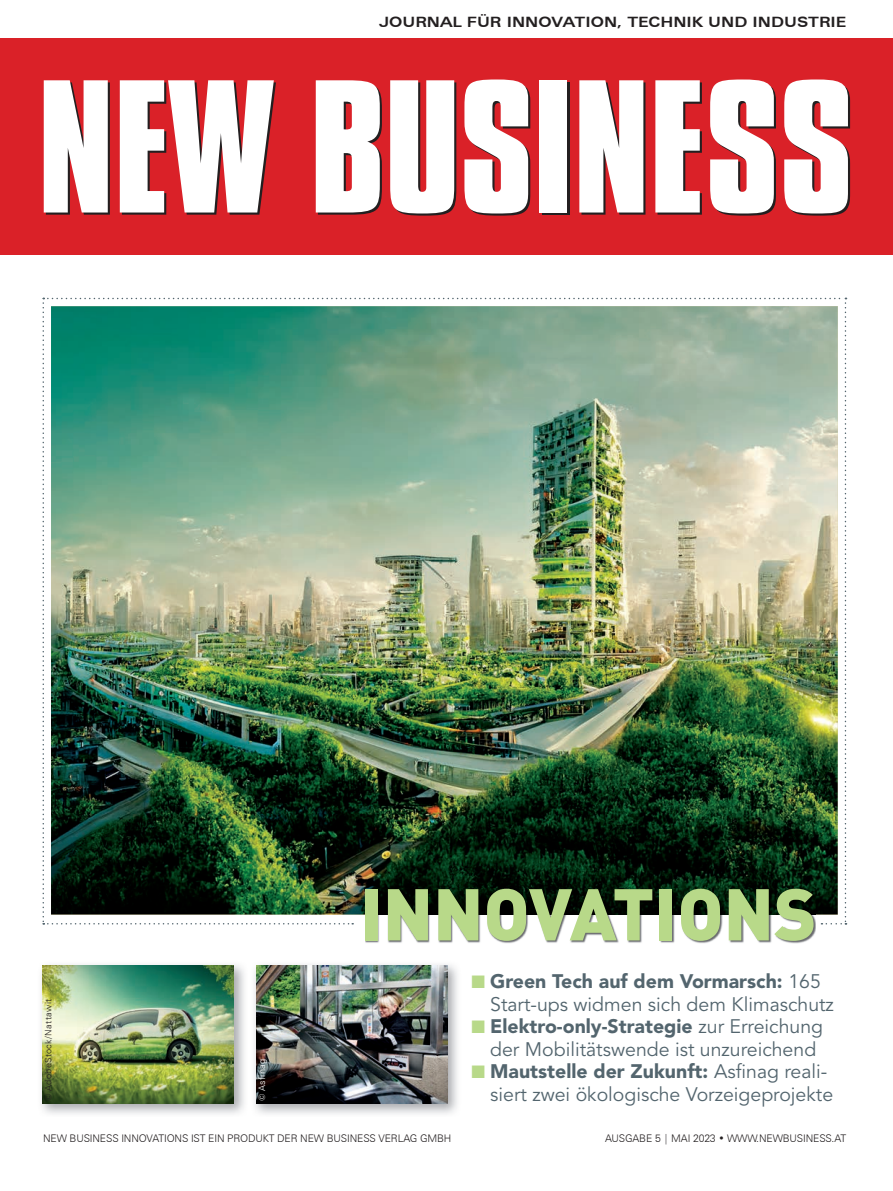
<style>
.page{position:relative;width:893px;height:1191px;background:#fff}
.page>*{position:absolute;margin:0;border:0;box-sizing:border-box;transform-origin:0 0}
.t1{font:900 72px "DIN";color:#b8d989}
.t2{font:19.5px/22.5px "Avenir LT Std";color:#53656e}
.t3{font:700 expanded 14.25px "Zurich BT";color:#231f20}
.t4{font:300 10.5px "Zurich BT";letter-spacing:-.015em;color:#231f20}
.t5{font:300 9px "Zurich BT";letter-spacing:.03em;color:#231f20}
.t6{font:300 9px "Zurich BT";letter-spacing:.03em;color:#fff}
.s1{color:#b8d989}
.s2{font-weight:900}
</style>
<div class="page">
<img style="left:43px;top:298px;width:803px;height:626px">
<div style="left:0;top:38px;width:893px;height:217px;background:#da2128"></div>
<div style="left:542px;top:82px;width:27px;height:133px;background:#231f20"></div>
<svg style="left:44px;top:80px;width:66px;height:135px;background:#eddcdd"></svg>
<svg style="left:120px;top:80px;width:156px;height:135px"></svg>
<svg style="left:316px;top:80px;width:66px;height:135px;background:#eee0e1"></svg>
<svg style="left:390px;top:80px;width:66px;height:136px;background:#edd9da"></svg>
<svg style="left:464px;top:79px;width:66px;height:137px;background:#eccbcd"></svg>
<div style="left:539px;top:80px;width:28px;height:132px;background:#fff"></div>
<svg style="left:579px;top:80px;width:66px;height:135px;background:#efddde"></svg>
<svg style="left:655px;top:80px;width:47px;height:135px"></svg>
<svg style="left:710px;top:79px;width:66px;height:137px;background:#ebcccd"></svg>
<svg style="left:784px;top:79px;width:66px;height:137px;background:#ebcbcd"></svg>
<img style="left:41px;top:964px;width:204px;height:150px">
<img style="left:43px;top:965px;width:191px;height:138px">
<img style="left:254px;top:964px;width:204px;height:150px">
<img style="left:256px;top:965px;width:191px;height:138px">
<img style="left:365px;top:889px;width:451px;height:54px">
<p class="t3" style="left:379px;top:13px;width:469px">JOURNAL FÜR INNOVATION, TECHNIK UND INDUSTRIE</p>
<p class="t5" style="left:43px;top:1101px;width:103px;rotate:-90deg">© AdobeStock/Nattawit</p>
<p class="t6" style="left:256px;top:1101px;width:44px;rotate:-90deg">© Asfinag</p>
<h1 class="t1" style="left:360px;top:866px;width:458px">INNOVATIONS</h1>
<p class="t2" style="left:490px;top:970px;width:345px;text-indent:-19px"><span class="s1">■</span> <span class="s2">Green Tech auf dem Vormarsch:</span> 165<br>Start-ups widmen sich dem Klimaschutz</p>
<p class="t2" style="left:490px;top:1015px;width:334px;text-indent:-19px"><span class="s1">■</span> <span class="s2">Elektro-only- Strategie</span> zur Erreichung der Mobilitätswende ist unzureichend</p>
<p class="t2" style="left:471px;top:1060px;width:363px;text-align:right"><span class="s1">■</span> <span class="s2">Mautstelle der Zukunft:</span> Asfinag reali&shy;siert zwei ökologische Vorzeigeprojekte</p>
<p class="t4" style="left:43px;top:1131px;width:410px">NEW BUSINESS INNOVATIONS IST EIN PRODUKT DER NEW BUSINESS VERLAG GMBH</p>
<p class="t4" style="left:605px;top:1131px;width:243px">AUSGABE 5 | MAI 2023 • WWW.NEWBUSINESS.AT</p>
</div>
